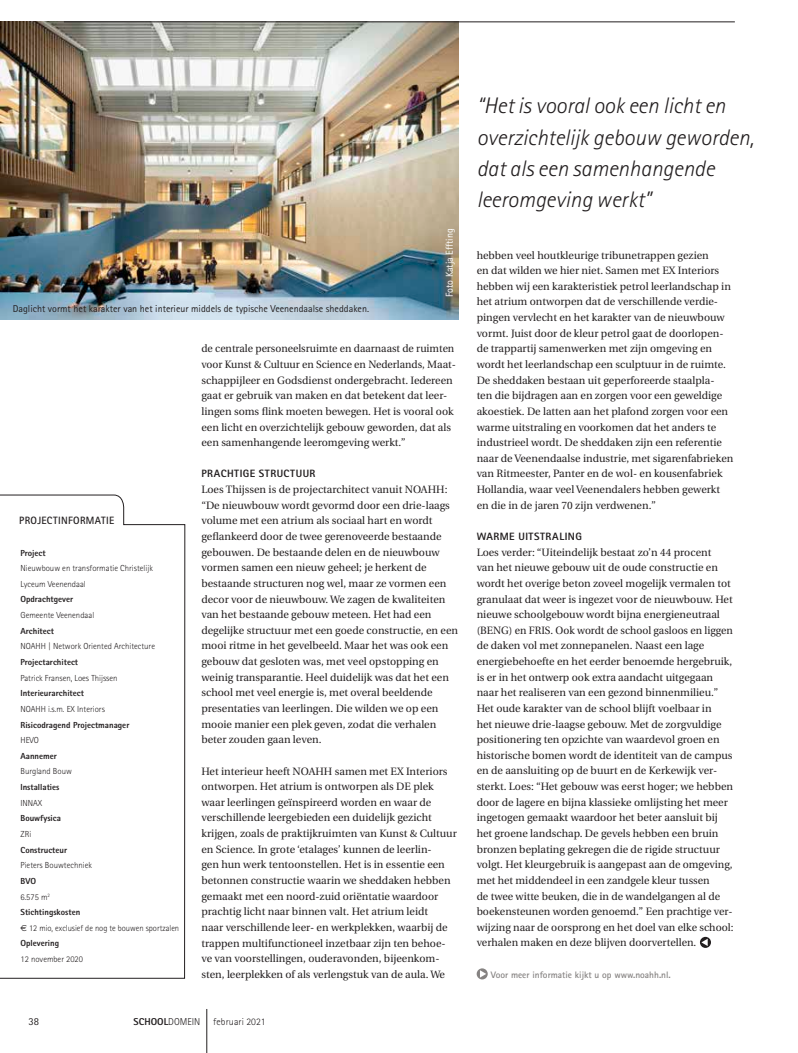
<style>
.page{position:relative;width:798px;height:1053px;background:#fff}
.page>*{position:absolute;margin:0;border:0;box-sizing:border-box;transform-origin:0 0}
.t1{font:italic 300 22.5px/31.2px "Rotis Sans Serif";color:#231f20}
.t2{font:10.62px/15.6px "Utopia";color:#231f20}
.t3{font:800 10.62px "Rotis Sans Serif";letter-spacing:.045em;color:#231f20}
.t4{font:700 10.62px "Rotis Sans Serif";letter-spacing:.03em;color:#231f20}
.t5{font:10.62px "Rotis Sans Serif";color:#231f20}
.t6{font:10px "Rotis Sans Serif";color:#231f20}
.t7{font:10px "Rotis Sans Serif";color:#fff}
.t8{font:800 10px "Rotis Sans Serif";color:#231f20}
.t9{font:300 10px "Rotis Sans Serif";letter-spacing:.01em;color:#231f20}
.t10{font:700 9.38px "Rotis Sans Serif";color:#868382}
.t11{font:300 8.75px/15.6px "Rotis Sans Serif";color:#231f20}
.t12{font:800 8.75px "Rotis Sans Serif";color:#231f20}
.s1{font-weight:800}
.s2{font-family:"Euro Sans";font-weight:400}
.s3{font-weight:300}
</style>
<div class="page">
<img style="left:0;top:21px;width:459px;height:298px">
<hr style="left:64px;top:22px;width:670px;height:1px;background:#231f20">
<svg style="left:476px;top:968px;width:11px;height:11px"></svg>
<svg style="left:480px;top:970px;width:6px;height:7px"></svg>
<svg style="left:699px;top:936px;width:11px;height:11px"></svg>
<svg style="left:701px;top:938px;width:6px;height:8px"></svg>
<hr style="left:206px;top:1008px;width:1px;height:44px;background:#231f20">
<svg style="left:0;top:494px;width:185px;height:484px"></svg>
<p class="t6" style="left:13px;top:303px;width:357px">Daglicht vormt het karakter van het interieur middels de typische Veenendaalse sheddaken.</p>
<p class="t7" style="left:443px;top:297px;width:70px;rotate:-90deg">Foto Katja Effting</p>
<p class="t4" style="left:19px;top:514px;width:96px">PROJECTINFORMATIE</p>
<p class="t12" style="left:20px;top:547px;width:27px">Project</p>
<p class="t11" style="left:20px;top:560px;width:134px">Nieuwbouw en transformatie Christelijk<br>Lyceum Veenendaal</p>
<p class="t12" style="left:20px;top:594px;width:54px">Opdrachtgever</p>
<p class="t11" style="left:20px;top:607px;width:75px">Gemeente Veenendaal</p>
<p class="t12" style="left:20px;top:625px;width:35px">Architect</p>
<p class="t11" style="left:20px;top:638px;width:136px">NOAHH | Network Oriented Architecture</p>
<p class="t12" style="left:20px;top:656px;width:59px">Projectarchitect</p>
<p class="t11" style="left:20px;top:670px;width:99px">Patrick Fransen, Loes Thijssen</p>
<p class="t12" style="left:20px;top:687px;width:65px">Interieurarchitect</p>
<p class="t11" style="left:20px;top:701px;width:86px">NOAHH i.s.m. EX Interiors</p>
<p class="t12" style="left:20px;top:719px;width:110px">Risicodragend Projectmanager</p>
<p class="t11" style="left:20px;top:732px;width:20px">HEVO</p>
<p class="t12" style="left:20px;top:750px;width:38px">Aannemer</p>
<p class="t11" style="left:20px;top:763px;width:53px">Burgland Bouw</p>
<p class="t12" style="left:20px;top:781px;width:41px">Installaties</p>
<p class="t11" style="left:20px;top:795px;width:23px">INNAX</p>
<p class="t12" style="left:20px;top:812px;width:42px">Bouwfysica</p>
<p class="t11" style="left:20px;top:826px;width:12px">ZRi</p>
<p class="t12" style="left:20px;top:844px;width:48px">Constructeur</p>
<p class="t11" style="left:20px;top:857px;width:73px">Pieters Bouwtechniek</p>
<p class="t11" style="left:20px;top:873px;width:160px"><span class="s1">BVO<br></span>6.575 m<sup>2<br></sup><span class="s1">Stichtingskosten<br></span><span class="s2">€</span> 12 mio, exclusief de nog te bouwen sportzalen<br><span class="s1">Oplevering</span></p>
<p class="t11" style="left:20px;top:951px;width:64px">12 november 2020</p>
<p class="t2" style="left:201px;top:341px;width:256px">de centrale personeelsruimte en daarnaast de ruimten voor Kunst &amp; Cultuur en Science en Nederlands, Maat&shy;schappijleer en Godsdienst ondergebracht. Iedereen gaat er gebruik van maken en dat betekent dat leer&shy;lingen soms flink moeten bewegen. Het is vooral ook een licht en overzichtelijk gebouw geworden, dat als een samenhangende leeromgeving werkt.”</p>
<p class="t3" style="left:201px;top:467px;width:115px">PRACHTIGE STRUCTUUR</p>
<p class="t2" style="left:201px;top:482px;width:258px">Loes Thijssen is de projectarchitect vanuit NOAHH: “De nieuwbouw wordt gevormd door een drie-laags volume met een atrium als sociaal hart en wordt geflankeerd door de twee gerenoveerde bestaande gebouwen. De bestaande delen en de nieuwbouw vormen samen een nieuw geheel; je herkent de bestaande structuren nog wel, maar ze vormen een decor voor de nieuwbouw. We zagen de kwaliteiten van het bestaande gebouw meteen. Het had een degelijke structuur met een goede constructie, en een mooi ritme in het gevelbeeld. Maar het was ook een gebouw dat gesloten was, met veel opstopping en weinig transparantie. Heel duidelijk was dat het een school met veel energie is, met overal beeldende presentaties van leerlingen. Die wilden we op een mooie manier een plek geven, zodat die verhalen beter zouden gaan leven.</p>
<p class="t2" style="left:201px;top:763px;width:257px">Het interieur heeft NOAHH samen met EX Interiors ontworpen. Het atrium is ontworpen als DE plek waar leerlingen geïnspireerd worden en waar de verschillende leergebieden een duidelijk gezicht krijgen, zoals de praktijkruimten van Kunst &amp; Cultuur en Science. In grote ‘etalages’ kunnen de leerlin-<br>gen hun werk tentoonstellen. Het is in essentie een betonnen constructie waarin we sheddaken hebben gemaakt met een noord-zuid oriëntatie waardoor prachtig licht naar binnen valt. Het atrium leidt<br>naar verschillende leer- en werkplekken, waarbij de trappen multifunctioneel inzetbaar zijn ten behoe&shy;ve van voorstellingen, ouderavonden, bijeenkom&shy;sten, leerplekken of als verlengstuk van de aula. We</p>
<p class="t5" style="left:28px;top:1014px;width:12px">38</p>
<p class="t8" style="left:134px;top:1014px;width:68px">SCHOOL<span class="s3">DOMEIN</span></p>
<p class="t9" style="left:213px;top:1015px;width:54px">februari 2021</p>
<h1 class="t1" style="left:476px;top:90px;width:278px">“Het is vooral ook een licht en overzichtelijk gebouw geworden, dat als een samenhangende leeromgeving werkt”</h1>
<p class="t2" style="left:476px;top:247px;width:258px">hebben veel houtkleurige tribunetrappen gezien<br>en dat wilden we hier niet. Samen met EX Interiors hebben wij een karakteristiek petrol leerlandschap in het atrium ontworpen dat de verschillende verdie&shy;pingen vervlecht en het karakter van de nieuwbouw vormt. Juist door de kleur petrol gaat de doorlopen&shy;de trappartij samenwerken met zijn omgeving en wordt het leerlandschap een sculptuur in de ruimte.<br>De sheddaken bestaan uit geperforeerde staalpla-<br>ten die bijdragen aan en zorgen voor een geweldige akoestiek. De latten aan het plafond zorgen voor een warme uitstraling en voorkomen dat het anders te industrieel wordt. De sheddaken zijn een referentie naar de Veenendaalse industrie, met sigarenfabrieken van Ritmeester, Panter en de wol- en kousenfabriek Hollandia, waar veel Veenendalers hebben gewerkt en die in de jaren 70 zijn verdwenen.”</p>
<p class="t3" style="left:476px;top:529px;width:107px">WARME UITSTRALING</p>
<p class="t2" style="left:476px;top:544px;width:258px">Loes verder: “Uiteindelijk bestaat zo’n 44 procent<br>van het nieuwe gebouw uit de oude constructie en wordt het overige beton zoveel mogelijk vermalen tot granulaat dat weer is ingezet voor de nieuwbouw. Het nieuwe schoolgebouw wordt bijna energieneutraal (BENG) en FRIS. Ook wordt de school gasloos en liggen de daken vol met zonnepanelen. Naast een lage energiebehoefte en het eerder benoemde hergebruik, is er in het ontwerp ook extra aandacht uitgegaan naar het realiseren van een gezond binnenmilieu.” Het oude karakter van de school blijft voelbaar in<br>het nieuwe drie-laagse gebouw. Met de zorgvuldige positionering ten opzichte van waardevol groen en historische bomen wordt de identiteit van de campus en de aansluiting op de buurt en de Kerkewijk ver&shy;sterkt. Loes: “Het gebouw was eerst hoger; we hebben door de lagere en bijna klassieke omlijsting het meer ingetogen gemaakt waardoor het beter aansluit bij het groene landschap. De gevels hebben een bruin bronzen beplating gekregen die de rigide structuur volgt. Het kleurgebruik is aangepast aan de omgeving, met het middendeel in een zandgele kleur tussen<br>de twee witte beuken, die in de wandelgangen al de boekensteunen worden genoemd.” Een prachtige ver&shy;wijzing naar de oorsprong en het doel van elke school: verhalen maken en deze blijven doorvertellen.</p>
<p class="t10" style="left:490px;top:968px;width:181px">Voor meer informatie kijkt u op www.noahh.nl.</p>
</div>
